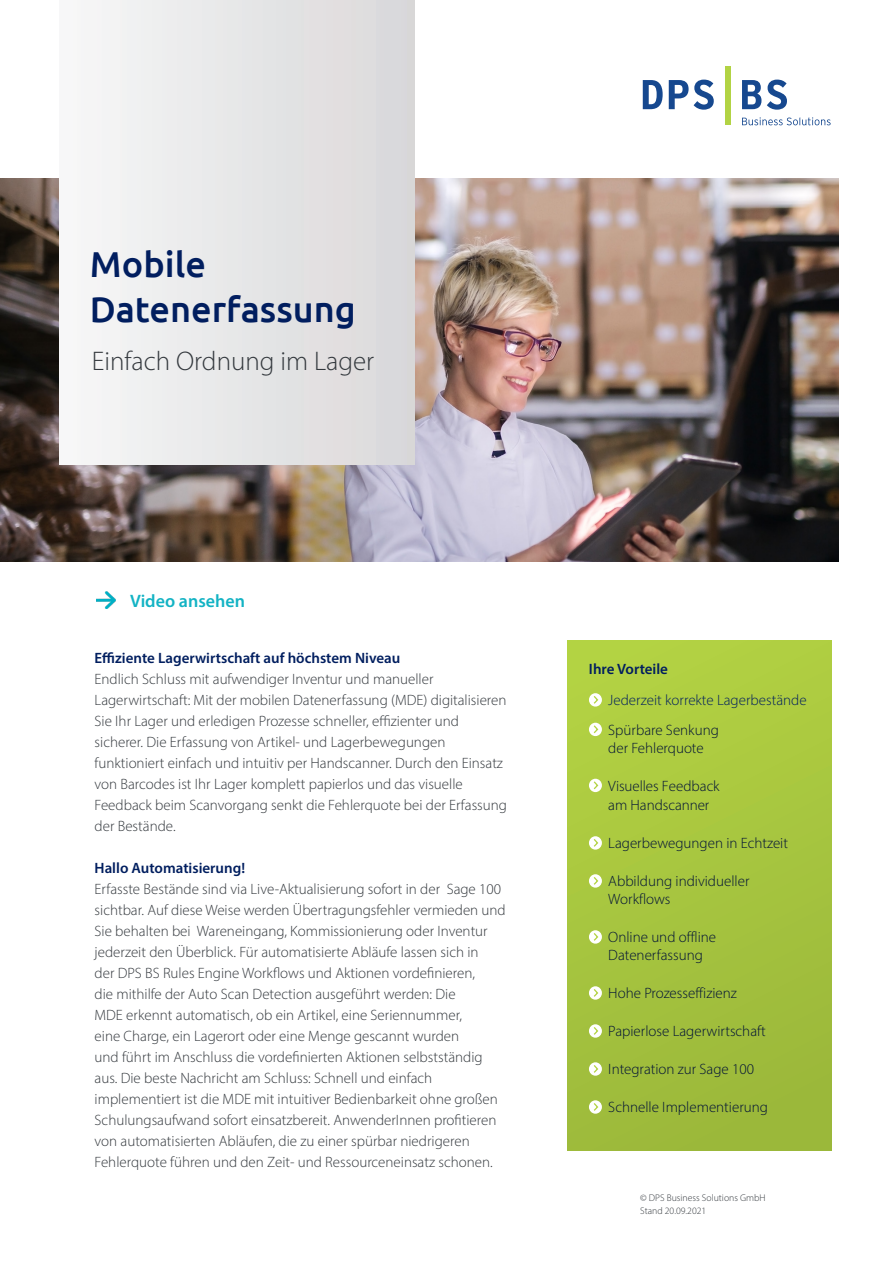
<style>
.page{position:relative;width:893px;height:1263px;background:#fff}
.page>*{position:absolute;margin:0;border:0;box-sizing:border-box;transform-origin:0 0}
.Intro{font:500 36px "Ubuntu";color:#011e5f}
.Intro-2{font:300 27px "Myriad Pro";color:#33383d}
.t1{font:600 18px "Myriad Pro";color:#13b3c4}
.Copy{font:300 15px/21px "Myriad Pro";color:#33383d}
.Aufzählung_grüne_Ico{font:300 15px/18px "Myriad Pro";color:#001037}
.Copy-2{font:600 15px "Myriad Pro";color:#011e5f}
.Kastentext{font:300 15px "Myriad Pro";color:#011e5f}
.Kastentext-2{font:600 15px "Myriad Pro";color:#011e5f}
.t2{font:300 9.75px "Myriad Pro";color:#33383d}
</style>
<div class="page">
<div style="left:725px;top:67px;width:5px;height:58px;background:#b2d344"></div>
<svg style="left:742px;top:117px;width:89px;height:8px"></svg>
<svg style="left:643px;top:80px;width:20px;height:29px"></svg>
<svg style="left:669px;top:80px;width:45px;height:30px"></svg>
<svg style="left:742px;top:80px;width:19px;height:29px"></svg>
<svg style="left:767px;top:80px;width:20px;height:30px"></svg>
<div style="left:568px;top:641px;width:263px;height:509px;background:linear-gradient(to right,#aac840,#a4c13d)"></div>
<svg style="left:589px;top:693px;width:13px;height:14px"></svg>
<svg style="left:592px;top:694px;width:7px;height:11px"></svg>
<svg style="left:589px;top:723px;width:13px;height:13px"></svg>
<svg style="left:592px;top:724px;width:7px;height:11px"></svg>
<svg style="left:589px;top:779px;width:13px;height:13px"></svg>
<svg style="left:592px;top:780px;width:7px;height:11px"></svg>
<svg style="left:589px;top:836px;width:13px;height:14px"></svg>
<svg style="left:592px;top:837px;width:7px;height:11px"></svg>
<svg style="left:589px;top:874px;width:13px;height:14px"></svg>
<svg style="left:592px;top:875px;width:7px;height:11px"></svg>
<svg style="left:589px;top:930px;width:13px;height:14px"></svg>
<svg style="left:592px;top:931px;width:7px;height:11px"></svg>
<svg style="left:589px;top:986px;width:13px;height:14px"></svg>
<svg style="left:592px;top:987px;width:7px;height:11px"></svg>
<svg style="left:589px;top:1024px;width:13px;height:14px"></svg>
<svg style="left:592px;top:1025px;width:7px;height:11px"></svg>
<svg style="left:589px;top:1062px;width:13px;height:14px"></svg>
<svg style="left:592px;top:1063px;width:7px;height:11px"></svg>
<svg style="left:589px;top:1100px;width:13px;height:14px"></svg>
<svg style="left:592px;top:1101px;width:7px;height:11px"></svg>
<img style="left:0;top:179px;width:839px;height:382px">
<div style="left:60px;top:0;width:354px;height:464px;background:linear-gradient(to right,#f7f8f8,#d9d7d9)"></div>
<img style="left:97px;top:591px;width:18px;height:17px">
<p class="Intro" style="left:90px;top:242px;width:117px">Mobile</p>
<p class="Intro" style="left:90px;top:287px;width:268px">Datenerfassung</p>
<p class="Intro-2" style="left:92px;top:345px;width:284px">Einfach Ordnung im Lager</p>
<p class="t1" style="left:130px;top:590px;width:116px">Video ansehen</p>
<p class="Copy-2" style="left:95px;top:648px;width:307px">Effiziente Lagerwirtschaft auf höchstem Niveau</p>
<p class="Copy" style="left:95px;top:668px;width:414px">Endlich Schluss mit aufwendiger Inventur und manueller Lagerwirtschaft: Mit der mobilen Datenerfassung (MDE) digitalisieren Sie Ihr Lager und erledigen Prozesse schneller, effizienter und sicherer. Die Erfassung von Artikel- und Lagerbewegungen funktioniert einfach und intuitiv per Handscanner. Durch den Einsatz von Barcodes ist Ihr Lager komplett papierlos und das visuelle Feedback beim Scanvorgang senkt die Fehlerquote bei der Erfassung der Bestände.</p>
<p class="Copy-2" style="left:95px;top:858px;width:152px">Hallo Automatisierung!</p>
<p class="Copy" style="left:95px;top:878px;width:413px">Erfasste Bestände sind via Live-Aktualisierung sofort in der Sage 100 sichtbar. Auf diese Weise werden Übertragungsfehler vermieden und Sie behalten bei Wareneingang, Kommissionierung oder Inventur jederzeit den Überblick. Für automatisierte Abläufe lassen sich in<br>der DPS BS Rules Engine Workflows und Aktionen vordefinieren,<br>die mithilfe der Auto Scan Detection ausgeführt werden: Die<br>MDE erkennt automatisch, ob ein Artikel, eine Seriennummer,<br>eine Charge, ein Lagerort oder eine Menge gescannt wurden<br>und führt im Anschluss die vordefinierten Aktionen selbstständig aus. Die beste Nachricht am Schluss: Schnell und einfach implementiert ist die MDE mit intuitiver Bedienbarkeit ohne großen Schulungsaufwand sofort einsatzbereit. AnwenderInnen profitieren von automatisierten Abläufen, die zu einer spürbar niedrigeren Fehlerquote führen und den Zeit- und Ressourceneinsatz schonen.</p>
<p class="Kastentext-2" style="left:589px;top:659px;width:81px">Ihre Vorteile</p>
<p class="Kastentext" style="left:608px;top:691px;width:200px">Jederzeit korrekte Lagerbestände</p>
<p class="Aufzählung_grüne_Ico" style="left:608px;top:720px;width:112px">Spürbare Senkung der Fehlerquote</p>
<p class="Aufzählung_grüne_Ico" style="left:608px;top:776px;width:113px;line-height:19.5px">Visuelles Feedback am Handscanner</p>
<p class="Aufzählung_grüne_Ico" style="left:608px;top:834px;width:181px">Lagerbewegungen in Echtzeit</p>
<p class="Aufzählung_grüne_Ico" style="left:608px;top:872px;width:143px">Abbildung individueller<br>Workflows</p>
<p class="Aufzählung_grüne_Ico" style="left:608px;top:928px;width:109px">Online und offline<br>Datenerfassung</p>
<p class="Aufzählung_grüne_Ico" style="left:608px;top:984px;width:130px">Hohe Prozesseffizienz</p>
<p class="Aufzählung_grüne_Ico" style="left:608px;top:1022px;width:159px">Papierlose Lagerwirtschaft</p>
<p class="Aufzählung_grüne_Ico" style="left:608px;top:1060px;width:147px">Integration zur Sage 100</p>
<p class="Aufzählung_grüne_Ico" style="left:608px;top:1098px;width:161px">Schnelle Implementierung</p>
<p class="t2" style="left:640px;top:1191px;width:127px">© DPS Business Solutions GmbH</p>
<p class="t2" style="left:640px;top:1205px;width:68px">Stand 20.09.2021</p>
</div>
